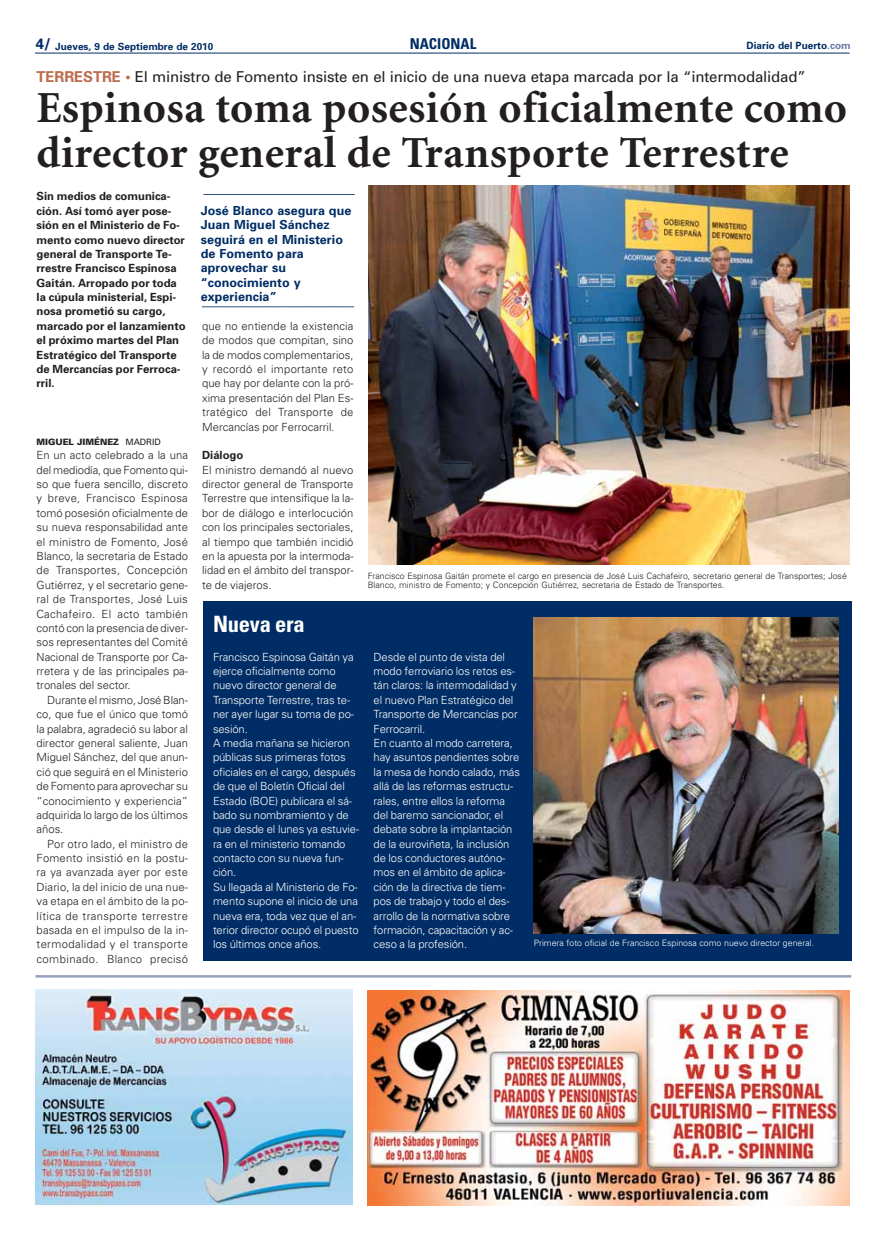
<style>
.page{position:relative;width:886px;height:1241px;background:#fff}
.page>*{position:absolute;margin:0;border:0;box-sizing:border-box;transform-origin:0 0}
.t1{font:700 44.38px/45px "Minion";letter-spacing:.01em;color:#231f20}
.t2{font:700 condensed 22.5px "Univers";letter-spacing:-.01em;color:#fff}
.t3{font:15px "Univers";letter-spacing:-.01em;color:#231f20}
.t4{font:700 condensed 15px "Univers";color:#002d65}
.t5{font:700 12.5px/14.4px "Univers";letter-spacing:.005em;color:#002d65}
.t6{font:300 11.25px/14.4px "Univers";color:#231f20;text-align:justify}
.t7{font:300 11.25px/14.4px "Univers";letter-spacing:-.01em;color:#fff}
.t8{font:700 11.25px/14.4px "Univers";color:#231f20}
.t9{font:700 10px "Univers";color:#002d65}
.t10{font:300 8.75px/8.8px "Univers";color:#231f20}
.t11{font:300 8.75px "Univers";color:#fff}
.t12{font:900 8.75px "Univers";color:#231f20}
.s1{font-size:15px}
.s2{color:#6878a4}
.s3{font-weight:700;color:#bc6c4f}
.s4{font-weight:400}
</style>
<div class="page">
<hr style="left:35px;top:53px;width:814px;height:1px;background:#002d65">
<hr style="left:35px;top:974px;width:816px;height:3px;background:#97a2c3">
<img style="left:35px;top:989px;width:318px;height:215px">
<img style="left:368px;top:990px;width:482px;height:215px">
<img style="left:369px;top:186px;width:480px;height:378px">
<div style="left:203px;top:601px;width:648px;height:359px;background:#002d65"></div>
<img style="left:533px;top:617px;width:306px;height:316px">
<svg style="left:204px;top:194px;width:151px;height:1px"></svg>
<svg style="left:202px;top:306px;width:153px;height:1px"></svg>
<p class="t9" style="left:36px;top:43px;width:179px"><span class="s1">4/</span> Jueves, 9 de Septiembre de 2010</p>
<h3 class="t4" style="left:410px;top:38px;width:68px">NACIONAL</h3>
<p class="t9" style="left:746px;top:42px;width:105px">Diario del Puerto<span class="s2">.com</span></p>
<h3 class="t3" style="left:37px;top:71px;width:771px"><span class="s3">TERRESTRE •</span> El ministro de Fomento insiste en el inicio de una nueva etapa marcada por la “intermodalidad”</h3>
<h1 class="t1" style="left:37px;top:89px;width:812px">Espinosa toma posesión oficialmente como director general de Transporte Terrestre</h1>
<p class="t8" style="left:37px;top:190px;width:151px">Sin medios de comunica&shy;ción. Así tomó ayer pose&shy;sión en el Ministerio de Fo&shy;mento como nuevo director general de Transporte Te&shy;rrestre Francisco Espinosa<br>Gaitán. Arropado por toda la cúpula ministerial, Espi&shy;nosa prometió su cargo, marcado por el lanzamiento el próximo martes del Plan<br>Estratégico del Transporte de Mercancías por Ferroca&shy;rril.</p>
<p class="t12" style="left:37px;top:438px;width:126px">MIGUEL JIMÉNEZ <span class="s4">MADRID</span></p>
<p class="t6" style="left:37px;top:449px;width:153px">En un acto celebrado a la una del mediodía, que Fomento qui&shy;so que fuera sencillo, discreto y breve, Francisco Espinosa tomó posesión oficialmente de su nueva responsabilidad ante el ministro de Fomento, José Blanco, la secretaria de Estado de Transportes, Concepción Gutiérrez, y el secretario gene&shy;ral de Transportes, José Luis Cachafeiro. El acto también contó con la presencia de diver&shy;sos representantes del Comité Nacional de Transporte por Ca&shy;rretera y de las principales pa&shy;tronales del sector.</p>
<p class="t6" style="left:37px;top:694px;width:153px;text-indent:11px">Durante el mismo, José Blan&shy;co, que fue el único que tomó la palabra, agradeció su labor al director general saliente, Juan Miguel Sánchez, del que anun&shy;ció que seguirá en el Ministerio de Fomento para aprovechar su “conocimiento y experiencia” adquirida lo largo de los últimos años.</p>
<p class="t6" style="left:37px;top:837px;width:153px;text-indent:11px">Por otro lado, el ministro de Fomento insistió en la postu&shy;ra ya avanzada ayer por este Diario, la del inicio de una nue&shy;va etapa en el ámbito de la po&shy;lítica de transporte terrestre basada en el impulso de la in&shy;termodalidad y el transporte combinado. Blanco precisó</p>
<p class="t5" style="left:201px;top:205px;width:152px">José Blanco asegura que<br>Juan Miguel Sánchez seguirá en el Ministerio de Fomento para aprovechar su “conocimiento y experiencia”</p>
<p class="t6" style="left:202px;top:320px;width:153px">que no entiende la existencia de modos que compitan, sino la de modos complementarios, y recordó el importante reto que hay por delante con la pró&shy;xima presentación del Plan Es&shy;tratégico del Transporte de Mercancías por Ferrocarril.</p>
<p class="t8" style="left:202px;top:449px;width:43px">Diálogo</p>
<p class="t6" style="left:202px;top:464px;width:153px">El ministro demandó al nuevo director general de Transporte Terrestre que intensifique la la&shy;bor de diálogo e interlocución con los principales sectoriales, al tiempo que también incidió en la apuesta por la intermoda&shy;lidad en el ámbito del transpor&shy;te de viajeros.</p>
<h2 class="t2" style="left:213px;top:615px;width:93px">Nueva era</h2>
<p class="t10" style="left:368px;top:572px;width:481px">Francisco Espinosa Gaitán promete el cargo en presencia de José Luis Cachafeiro, secretario general de Transportes; José<br>Blanco, ministro de Fomento; y Concepción Gutiérrez, secretaria de Estado de Transportes.</p>
<p class="t7" style="left:213px;top:650px;width:148px">Francisco Espinosa Gaitán ya ejerce oficialmente como nuevo director general de<br>Transporte Terrestre, tras te&shy;ner ayer lugar su toma de po&shy;sesión.<br>A media mañana se hicieron públicas sus primeras fotos oficiales en el cargo, después de que el Boletín Oficial del<br>Estado (BOE) publicara el sá&shy;bado su nombramiento y de que desde el lunes ya estuvie&shy;ra en el ministerio tomando contacto con su nueva fun&shy;ción.<br>Su llegada al Ministerio de Fo&shy;mento supone el inicio de una nueva era, toda vez que el an&shy;terior director ocupó el puesto los últimos once años.</p>
<p class="t7" style="left:374px;top:650px;width:148px">Desde el punto de vista del modo ferroviario los retos es&shy;tán claros: la intermodalidad y el nuevo Plan Estratégico del<br>Transporte de Mercancías por<br>Ferrocarril.<br>En cuanto al modo carretera, hay asuntos pendientes sobre la mesa de hondo calado, más allá de las reformas estructu&shy;rales, entre ellos la reforma del baremo sancionador, el debate sobre la implantación de la euroviñeta, la inclusión de los conductores autóno&shy;mos en el ámbito de aplica&shy;ción de la directiva de tiem&shy;pos de trabajo y todo el des&shy;arrollo de la normativa sobre formación, capacitación y ac&shy;ceso a la profesión.</p>
<p class="t11" style="left:534px;top:939px;width:282px">Primera foto oficial de Francisco Espinosa como nuevo director general.</p>
</div>
